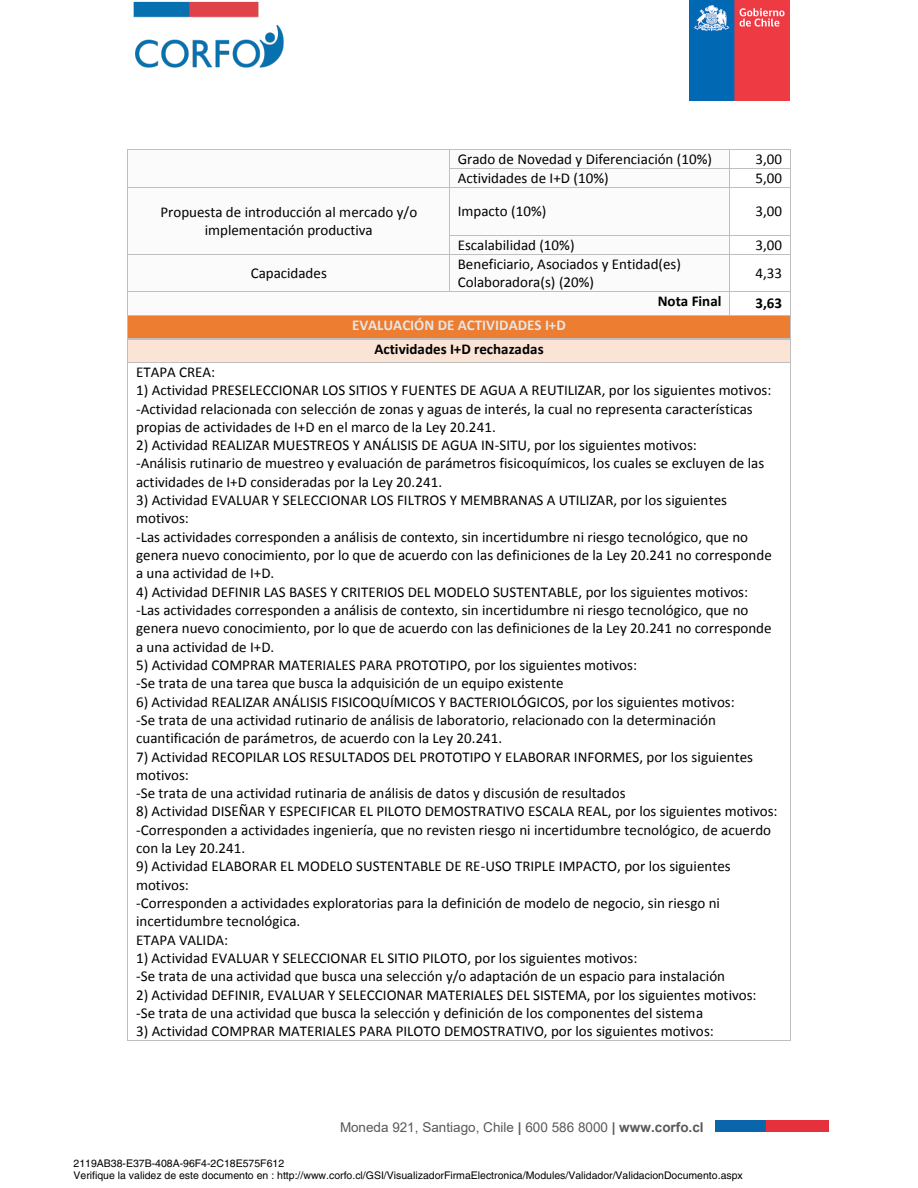
<style>
.page{position:relative;width:918px;height:1188px;background:#fff}
.page>*{position:absolute;margin:0;border:0;box-sizing:border-box;transform-origin:0 0}
.t1{font:15px/18.3px "Calibri";color:#000}
.t2{font:700 15px "Calibri";color:#000}
.t3{font:700 15px "Calibri";letter-spacing:-.005em;color:#e7e6e6}
.t4{font:13.5px "Arial";color:#595959}
.t5{font:10.5px/12px "Helvetica";color:#000}
.s1{font-weight:700}
</style>
<div class="page">
<img style="left:716px;top:1120px;width:113px;height:12px">
<img style="left:689px;top:0;width:100px;height:100px">
<img style="left:133px;top:1px;width:151px;height:67px">
<div style="left:128px;top:339px;width:662px;height:23px;background:#fbe4d5"></div>
<hr style="left:128px;top:339px;width:662px;height:1px;background:#bfbfbf">
<hr style="left:128px;top:362px;width:662px;height:1px;background:#bfbfbf">
<hr style="left:128px;top:363px;width:1px;height:677px;background:#bfbfbf">
<hr style="left:128px;top:1040px;width:662px;height:1px;background:#bfbfbf">
<hr style="left:790px;top:363px;width:1px;height:677px;background:#bfbfbf">
<div style="left:128px;top:150px;width:321px;height:37px;background:#fbfbfb"></div>
<div style="left:450px;top:150px;width:279px;height:18px;background:#fbfbfb"></div>
<hr style="left:128px;top:149px;width:321px;height:1px;background:#bfbfbf">
<hr style="left:450px;top:149px;width:279px;height:1px;background:#bfbfbf">
<hr style="left:730px;top:149px;width:60px;height:1px;background:#bfbfbf">
<div style="left:450px;top:169px;width:279px;height:18px;background:#fbfbfb"></div>
<hr style="left:450px;top:168px;width:279px;height:1px;background:#bfbfbf">
<hr style="left:730px;top:168px;width:60px;height:1px;background:#bfbfbf">
<div style="left:128px;top:188px;width:321px;height:66px;background:#fbfbfb"></div>
<div style="left:450px;top:188px;width:279px;height:47px;background:#fbfbfb"></div>
<hr style="left:128px;top:187px;width:321px;height:1px;background:#bfbfbf">
<svg style="left:449px;top:149px;width:1px;height:39px"></svg>
<hr style="left:450px;top:187px;width:279px;height:1px;background:#bfbfbf">
<svg style="left:729px;top:149px;width:1px;height:39px"></svg>
<hr style="left:730px;top:187px;width:60px;height:1px;background:#bfbfbf">
<svg style="left:790px;top:149px;width:1px;height:39px"></svg>
<hr style="left:128px;top:188px;width:1px;height:47px;background:#bfbfbf">
<hr style="left:449px;top:188px;width:1px;height:47px;background:#bfbfbf">
<hr style="left:729px;top:188px;width:1px;height:47px;background:#bfbfbf">
<hr style="left:790px;top:188px;width:1px;height:47px;background:#bfbfbf">
<div style="left:450px;top:236px;width:279px;height:18px;background:#fbfbfb"></div>
<hr style="left:450px;top:235px;width:279px;height:1px;background:#bfbfbf">
<hr style="left:730px;top:235px;width:60px;height:1px;background:#bfbfbf">
<div style="left:128px;top:255px;width:321px;height:36px;background:#fbfbfb"></div>
<div style="left:450px;top:255px;width:279px;height:36px;background:#fbfbfb"></div>
<hr style="left:128px;top:254px;width:321px;height:1px;background:#bfbfbf">
<svg style="left:449px;top:235px;width:1px;height:20px"></svg>
<hr style="left:450px;top:254px;width:279px;height:1px;background:#bfbfbf">
<svg style="left:729px;top:235px;width:1px;height:20px"></svg>
<hr style="left:730px;top:254px;width:60px;height:1px;background:#bfbfbf">
<svg style="left:790px;top:235px;width:1px;height:20px"></svg>
<hr style="left:128px;top:255px;width:1px;height:36px;background:#bfbfbf">
<hr style="left:449px;top:255px;width:1px;height:36px;background:#bfbfbf">
<hr style="left:729px;top:255px;width:1px;height:36px;background:#bfbfbf">
<hr style="left:790px;top:255px;width:1px;height:36px;background:#bfbfbf">
<div style="left:128px;top:292px;width:601px;height:23px;background:#fbfbfb"></div>
<hr style="left:128px;top:291px;width:321px;height:1px;background:#bfbfbf">
<hr style="left:450px;top:291px;width:279px;height:1px;background:#bfbfbf">
<hr style="left:730px;top:291px;width:60px;height:1px;background:#bfbfbf">
<div style="left:128px;top:315px;width:662px;height:23px;background:#ed7d31"></div>
<hr style="left:128px;top:315px;width:601px;height:1px;background:#bfbfbf">
<svg style="left:729px;top:291px;width:1px;height:25px"></svg>
<hr style="left:730px;top:315px;width:60px;height:1px;background:#bfbfbf">
<hr style="left:128px;top:338px;width:662px;height:1px;background:#bfbfbf">
<svg style="left:790px;top:291px;width:1px;height:72px"></svg>
<p class="t1" style="left:458px;top:149px;width:256px">Grado de Novedad y Diferenciación (10%)</p>
<p class="t1" style="left:755px;top:149px;width:28px">3,00</p>
<p class="t1" style="left:458px;top:169px;width:152px">Actividades de I+D (10%)</p>
<p class="t1" style="left:755px;top:169px;width:28px">5,00</p>
<p class="t1" style="left:161px;top:202px;width:258px;text-align:center">Propuesta de introducción al mercado y/o implementación productiva</p>
<p class="t1" style="left:458px;top:202px;width:90px">Impacto (10%)</p>
<p class="t1" style="left:755px;top:202px;width:28px">3,00</p>
<p class="t1" style="left:458px;top:235px;width:118px">Escalabilidad (10%)</p>
<p class="t1" style="left:755px;top:235px;width:28px">3,00</p>
<p class="t1" style="left:251px;top:264px;width:78px">Capacidades</p>
<p class="t1" style="left:458px;top:255px;width:225px">Beneficiario, Asociados y Entidad(es)<br>Colaboradora(s) (20%)</p>
<p class="t1" style="left:755px;top:264px;width:28px">4,33</p>
<p class="t2" style="left:658px;top:291px;width:65px">Nota Final</p>
<p class="t2" style="left:755px;top:293px;width:28px">3,63</p>
<p class="t3" style="left:352px;top:314px;width:215px">EVALUACIÓN DE ACTIVIDADES I+D</p>
<p class="t2" style="left:375px;top:338px;width:171px">Actividades I+D rechazadas</p>
<p class="t1" style="left:136px;top:362px;width:81px">ETAPA CREA:</p>
<p class="t1" style="left:136px;top:381px;width:637px">1) Actividad PRESELECCIONAR LOS SITIOS Y FUENTES DE AGUA A REUTILIZAR, por los siguientes motivos: -Actividad relacionada con selección de zonas y aguas de interés, la cual no representa características propias de actividades de I+D en el marco de la Ley 20.241.</p>
<p class="t1" style="left:136px;top:436px;width:630px">2) Actividad REALIZAR MUESTREOS Y ANÁLISIS DE AGUA IN-SITU, por los siguientes motivos:<br>-Análisis rutinario de muestreo y evaluación de parámetros fisicoquímicos, los cuales se excluyen de las actividades de I+D consideradas por la Ley 20.241.</p>
<p class="t1" style="left:136px;top:490px;width:637px">3) Actividad EVALUAR Y SELECCIONAR LOS FILTROS Y MEMBRANAS A UTILIZAR, por los siguientes motivos:<br>-Las actividades corresponden a análisis de contexto, sin incertidumbre ni riesgo tecnológico, que no genera nuevo conocimiento, por lo que de acuerdo con las definiciones de la Ley 20.241 no corresponde a una actividad de I+D.</p>
<p class="t1" style="left:136px;top:582px;width:637px">4) Actividad DEFINIR LAS BASES Y CRITERIOS DEL MODELO SUSTENTABLE, por los siguientes motivos: -Las actividades corresponden a análisis de contexto, sin incertidumbre ni riesgo tecnológico, que no genera nuevo conocimiento, por lo que de acuerdo con las definiciones de la Ley 20.241 no corresponde a una actividad de I+D.</p>
<p class="t1" style="left:136px;top:655px;width:503px">5) Actividad COMPRAR MATERIALES PARA PROTOTIPO, por los siguientes motivos: -Se trata de una tarea que busca la adquisición de un equipo existente</p>
<p class="t1" style="left:136px;top:692px;width:600px">6) Actividad REALIZAR ANÁLISIS FISICOQUÍMICOS Y BACTERIOLÓGICOS, por los siguientes motivos: -Se trata de una actividad rutinario de análisis de laboratorio, relacionado con la determinación cuantificación de parámetros, de acuerdo con la Ley 20.241.</p>
<p class="t1" style="left:136px;top:747px;width:618px">7) Actividad RECOPILAR LOS RESULTADOS DEL PROTOTIPO Y ELABORAR INFORMES, por los siguientes motivos:<br>-Se trata de una actividad rutinaria de análisis de datos y discusión de resultados</p>
<p class="t1" style="left:136px;top:802px;width:643px">8) Actividad DISEÑAR Y ESPECIFICAR EL PILOTO DEMOSTRATIVO ESCALA REAL, por los siguientes motivos: -Corresponden a actividades ingeniería, que no revisten riesgo ni incertidumbre tecnológico, de acuerdo con la Ley 20.241.</p>
<p class="t1" style="left:136px;top:857px;width:596px">9) Actividad ELABORAR EL MODELO SUSTENTABLE DE RE-USO TRIPLE IMPACTO, por los siguientes motivos:<br>-Corresponden a actividades exploratorias para la definición de modelo de negocio, sin riesgo ni incertidumbre tecnológica.<br>ETAPA VALIDA:</p>
<p class="t1" style="left:136px;top:948px;width:591px">1) Actividad EVALUAR Y SELECCIONAR EL SITIO PILOTO, por los siguientes motivos:<br>-Se trata de una actividad que busca una selección y/o adaptación de un espacio para instalación</p>
<p class="t1" style="left:136px;top:985px;width:622px">2) Actividad DEFINIR, EVALUAR Y SELECCIONAR MATERIALES DEL SISTEMA, por los siguientes motivos: -Se trata de una actividad que busca la selección y definición de los componentes del sistema</p>
<p class="t1" style="left:136px;top:1022px;width:579px">3) Actividad COMPRAR MATERIALES PARA PILOTO DEMOSTRATIVO, por los siguientes motivos:</p>
<p class="t4" style="left:340px;top:1118px;width:365px">Moneda 921, Santiago, Chile <span class="s1">|</span> 600 586 8000 <span class="s1">| www.corfo.cl</span></p>
<p class="t5" style="left:74px;top:1157px;width:671px">2119AB38-E37B-408A-96F4-2C18E575F612<br>Verifique la validez de este documento en : http://www.corfo.cl/GSI/VisualizadorFirmaElectronica/Modules/Validador/ValidacionDocumento.aspx</p>
</div>
